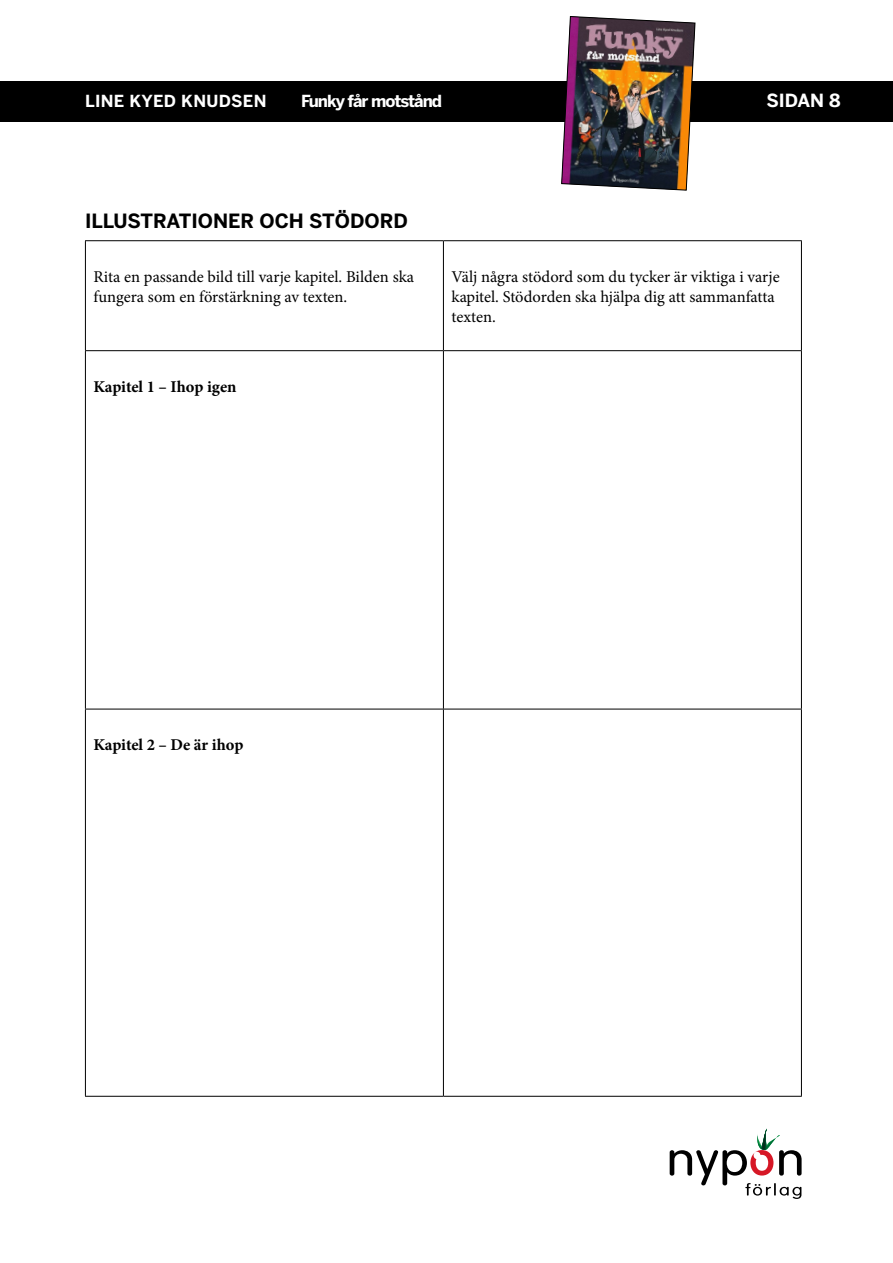
<style>
.page{position:relative;width:893px;height:1263px;background:#fff}
.page>*{position:absolute;margin:0;border:0;box-sizing:border-box;transform-origin:0 0}
.t1{font:700 19.5px "Benton Sans";color:#000}
.t2{font:700 18px "Benton Sans";color:#fff}
.t3{font:16.5px/19.8px "Minion Pro";color:#000}
.t4{font:700 16.5px "Minion Pro";letter-spacing:-.005em;color:#000}
.t5{font:700 16.5px "Benton Sans";letter-spacing:-.06em;color:#fff}
.t6{font:700 16.5px "Benton Sans";letter-spacing:.02em;color:#fff}
</style>
<div class="page">
<div style="left:0;top:81px;width:893px;height:40px;background:#000"></div>
<svg style="left:670px;top:1128px;width:132px;height:71px"></svg>
<img style="left:561px;top:16px;width:135px;height:175px">
<hr style="left:85px;top:240px;width:358px;height:1px;background:#000">
<hr style="left:443px;top:240px;width:359px;height:1px;background:#000">
<hr style="left:85px;top:350px;width:358px;height:1px;background:#000">
<hr style="left:443px;top:350px;width:359px;height:1px;background:#000">
<hr style="left:85px;top:709px;width:358px;height:1px;background:#000">
<hr style="left:443px;top:709px;width:359px;height:1px;background:#000">
<hr style="left:85px;top:1096px;width:358px;height:1px;background:#000">
<hr style="left:443px;top:1096px;width:359px;height:1px;background:#000">
<hr style="left:85px;top:241px;width:1px;height:109px;background:#000">
<hr style="left:85px;top:351px;width:1px;height:358px;background:#000">
<hr style="left:85px;top:709px;width:1px;height:387px;background:#000">
<hr style="left:443px;top:241px;width:1px;height:109px;background:#000">
<hr style="left:801px;top:241px;width:1px;height:109px;background:#000">
<hr style="left:443px;top:351px;width:1px;height:358px;background:#000">
<hr style="left:801px;top:351px;width:1px;height:358px;background:#000">
<hr style="left:443px;top:709px;width:1px;height:387px;background:#000">
<hr style="left:801px;top:709px;width:1px;height:387px;background:#000">
<p class="t6" style="left:85px;top:91px;width:183px">LINE KYED KNUDSEN</p>
<p class="t5" style="left:301px;top:91px;width:143px">Funky får motstånd</p>
<p class="t2" style="left:766px;top:90px;width:76px">SIDAN 8</p>
<p class="t1" style="left:85px;top:210px;width:324px">ILLUSTRATIONER OCH STÖDORD</p>
<p class="t3" style="left:94px;top:267px;width:322px">Rita en passande bild till varje kapitel. Bilden ska fungera som en förstärkning av texten.</p>
<p class="t3" style="left:451px;top:267px;width:330px">Välj några stödord som du tycker är viktiga i varje kapitel. Stödorden ska hjälpa dig att sammanfatta texten.</p>
<p class="t4" style="left:94px;top:375px;width:145px">Kapitel 1 – Ihop igen</p>
<p class="t4" style="left:94px;top:733px;width:151px">Kapitel 2 – De är ihop</p>
</div>
